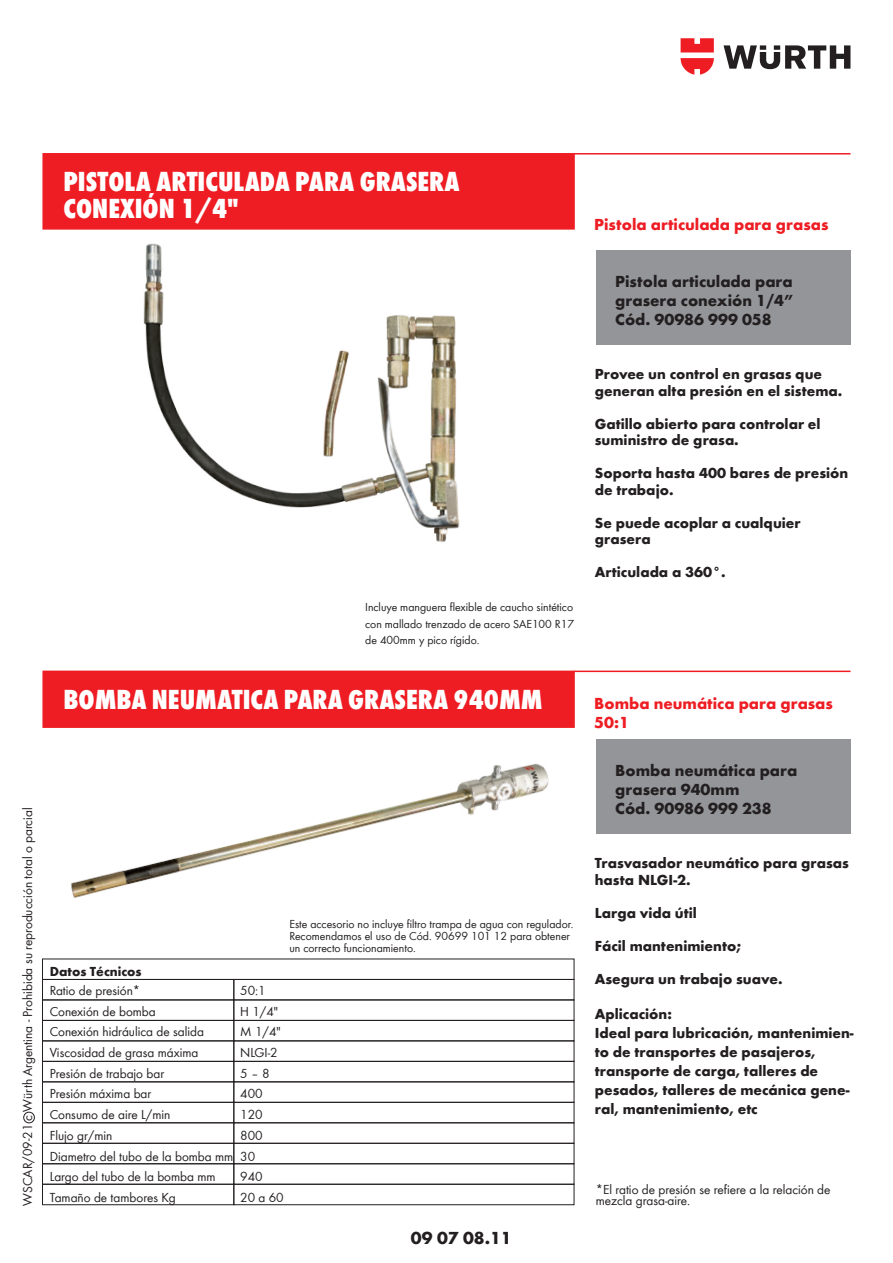
<style>
.page{position:relative;width:893px;height:1263px;background:#fff}
.page>*{position:absolute;margin:0;border:0;box-sizing:border-box;transform-origin:0 0}
.t1{font:28.5px/27px "Wuerth Extra Bold Cond Caps";color:#fff}
.t2{font:700 18px "Wuerth";color:#231f20}
.t3{font:700 16.5px/18.9px "Wuerth";color:#231f20}
.t4{font:700 16.5px/18.9px "Wuerth";color:#ee1d23}
.t5{font:700 15px/16.5px "Wuerth";color:#231f20}
.t6{font:13.5px/20.7px "Wuerth";color:#231f20}
.t7{font:700 13.5px "Wuerth";color:#231f20}
.t8{font:12px/16.5px "Wuerth";color:#231f20;text-align:justify}
</style>
<div class="page">
<svg style="left:724px;top:45px;width:126px;height:24px"></svg>
<svg style="left:681px;top:38px;width:33px;height:37px"></svg>
<div style="left:42px;top:671px;width:533px;height:57px;background:#ee1d23"></div>
<hr style="left:574px;top:671px;width:276px;height:1px;background:#ee1d23">
<div style="left:596px;top:739px;width:254px;height:95px;background:#939598"></div>
<div style="left:42px;top:153px;width:533px;height:77px;background:#ee1d23;border:2px solid #ee1d23"></div>
<hr style="left:574px;top:153px;width:276px;height:2px;background:#ee1d23">
<div style="left:233px;top:1184px;width:341px;height:21px;border:1px solid #231f20"></div>
<div style="left:42px;top:1184px;width:192px;height:21px;border:1px solid #231f20"></div>
<div style="left:233px;top:1143px;width:341px;height:21px;border:1px solid #231f20"></div>
<div style="left:42px;top:1143px;width:192px;height:21px;border:1px solid #231f20"></div>
<div style="left:233px;top:1081px;width:341px;height:22px;border:1px solid #231f20"></div>
<div style="left:42px;top:1081px;width:192px;height:22px;border:1px solid #231f20"></div>
<div style="left:233px;top:1102px;width:341px;height:21px;border:1px solid #231f20"></div>
<div style="left:233px;top:1122px;width:341px;height:22px;border:1px solid #231f20"></div>
<div style="left:42px;top:1102px;width:192px;height:21px;border:1px solid #231f20"></div>
<div style="left:42px;top:1122px;width:192px;height:22px;border:1px solid #231f20"></div>
<div style="left:233px;top:1040px;width:341px;height:22px;border:1px solid #231f20"></div>
<div style="left:42px;top:1040px;width:192px;height:22px;border:1px solid #231f20"></div>
<div style="left:233px;top:1020px;width:341px;height:21px;border:1px solid #231f20"></div>
<div style="left:42px;top:1020px;width:192px;height:21px;border:1px solid #231f20"></div>
<div style="left:233px;top:999px;width:341px;height:22px;border:1px solid #231f20"></div>
<div style="left:233px;top:979px;width:341px;height:21px;border:1px solid #231f20"></div>
<div style="left:42px;top:999px;width:192px;height:22px;border:1px solid #231f20"></div>
<div style="left:42px;top:979px;width:192px;height:21px;border:1px solid #231f20"></div>
<div style="left:23px;top:1112px;width:12px;height:11px;border:1px solid #231f20;border-radius:50%"></div>
<div style="left:596px;top:250px;width:254px;height:95px;background:#939598"></div>
<img style="left:100px;top:227px;width:409px;height:315px">
<img style="left:42px;top:679px;width:533px;height:309px">
<h1 class="t1" style="left:63px;top:167px;width:398px">PISTOLA ARTICULADA PARA GRASERA<br>CONEXIóN 1/4"</h1>
<p class="t4" style="left:594px;top:214px;width:236px">Pistola articulada para grasas</p>
<p class="t3" style="left:615px;top:271px;width:180px;text-align:justify">Pistola articulada para grasera conexión 1/4” Cód. 90986 999 058</p>
<p class="t8" style="left:365px;top:599px;width:210px">Incluye manguera flexible de caucho sintético con mallado trenzado de acero SAE100 R17 de 400mm y pico rígido.</p>
<p class="t5" style="left:595px;top:365px;width:249px">Provee un control en grasas que generan alta presión en el sistema.</p>
<p class="t5" style="left:595px;top:414px;width:227px">Gatillo abierto para controlar el suministro de grasa.</p>
<p class="t5" style="left:595px;top:464px;width:255px">Soporta hasta 400 bares de presión de trabajo.</p>
<p class="t5" style="left:595px;top:513px;width:207px">Se puede acoplar a cualquier grasera</p>
<p class="t5" style="left:595px;top:563px;width:132px">Articulada a 360°.</p>
<p class="t6" style="left:17px;top:1205px;width:400px;rotate:-90deg">WSCAR/09-21 c Würth Argentina - Prohibida su reproducción total o parcial</p>
<h1 class="t1" style="left:63px;top:684px;width:481px">BOMBA NEUMATICA PARA GRASERA 940MM</h1>
<p class="t4" style="left:594px;top:692px;width:240px">Bomba neumática para grasas<br>50:1</p>
<p class="t3" style="left:615px;top:760px;width:183px">Bomba neumática para grasera 940mm<br>Cód. 90986 999 238</p>
<p class="t7" style="left:50px;top:961px;width:93px">Datos Técnicos</p>
<p class="t8" style="left:289px;top:918px;width:285px;line-height:12px;text-align:left">Este accesorio no incluye filtro trampa de agua con regulador.<br>Recomendamos el uso de Cód. 90699 101 12 para obtener un correcto funcionamiento.</p>
<p class="t6" style="left:50px;top:979px;width:185px">Ratio de presión*<br>Conexión de bomba<br>Conexión hidráulica de salida<br>Viscosidad de grasa máxima<br>Presión de trabajo bar<br>Presión máxima bar<br>Consumo de aire L/min<br>Flujo gr/min<br>Diametro del tubo de la bomba mm<br>Largo del tubo de la bomba mm<br>Tamaño de tambores Kg</p>
<p class="t6" style="left:240px;top:979px;width:45px">50:1<br>H 1/4"<br>M 1/4"<br>NLGI-2<br>5 – 8<br>400<br>120<br>800<br>30<br>940<br>20 a 60</p>
<p class="t2" style="left:411px;top:1224px;width:102px">09 07 08.11</p>
<p class="t5" style="left:595px;top:854px;width:256px">Trasvasador neumático para grasas hasta NLGI-2.</p>
<p class="t5" style="left:595px;top:903px;width:104px">Larga vida útil</p>
<p class="t5" style="left:595px;top:936px;width:148px">Fácil mantenimiento;</p>
<p class="t5" style="left:595px;top:969px;width:189px">Asegura un trabajo suave.</p>
<p class="t5" style="left:595px;top:1004px;width:260px;line-height:18.9px">Aplicación:<br>Ideal para lubricación, mantenimien&shy;to de transportes de pasajeros, transporte de carga, talleres de pesados, talleres de mecánica gene&shy;ral, mantenimiento, etc</p>
<p class="t6" style="left:596px;top:1184px;width:236px;line-height:10.5px">*El ratio de presión se refiere a la relación de mezcla grasa-aire.</p>
</div>
